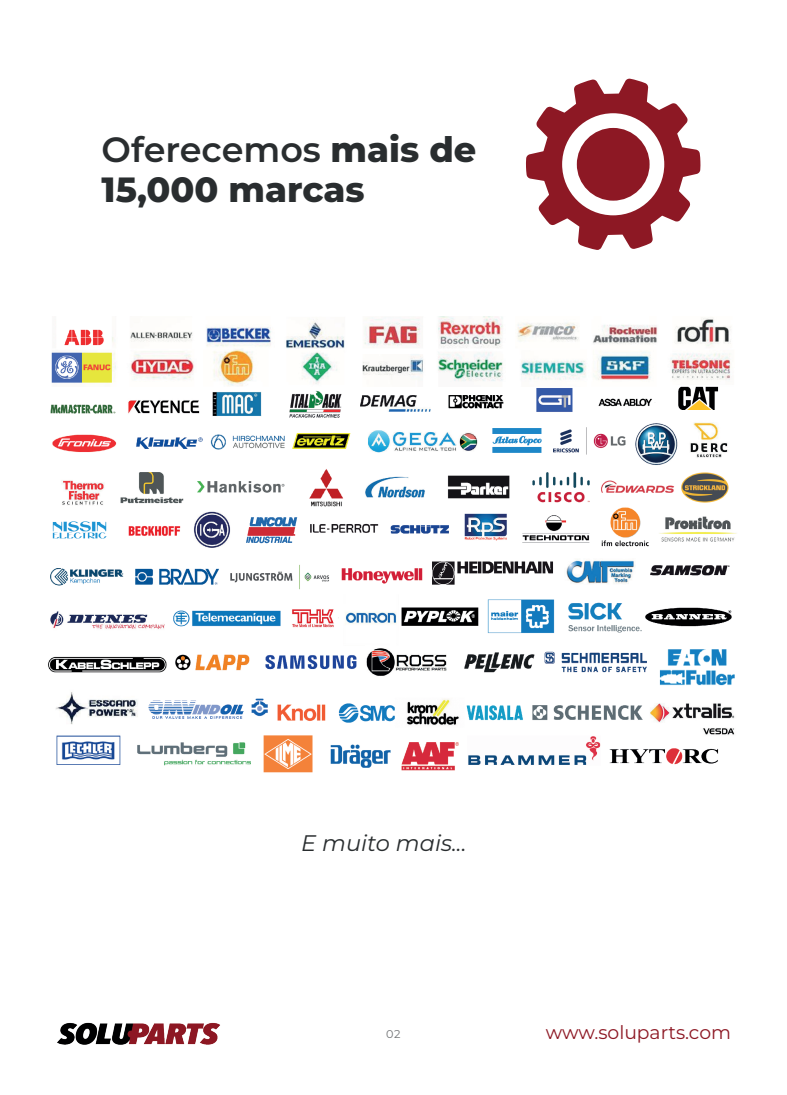
<style>
.page{position:relative;width:787px;height:1095px;background:#fff}
.page>*{position:absolute;margin:0;border:0;box-sizing:border-box;transform-origin:0 0}
.t1{font:800 35px/40px "Montserrat";color:#292d2f}
.t2{font:italic 22.5px "Montserrat";color:#292d2f}
.t3{font:18.75px "Montserrat";color:#8d1824}
.t4{font:11.25px "Montserrat";color:#727476}
.s1{font-weight:600}
</style>
<div class="page">
<img style="left:48px;top:316px;width:689px;height:457px">
<img style="left:57px;top:1022px;width:163px;height:22px">
<svg style="left:526px;top:78px;width:174px;height:172px"></svg>
<p class="t1" style="left:102px;top:129px;width:376px"><span class="s1">Oferecemos</span> mais de<br>15,000 marcas</p>
<p class="t2" style="left:301px;top:828px;width:167px">E muito mais...</p>
<p class="t4" style="left:386px;top:1027px;width:16px">02</p>
<p class="t3" style="left:546px;top:1020px;width:187px">www.soluparts.com</p>
</div>
